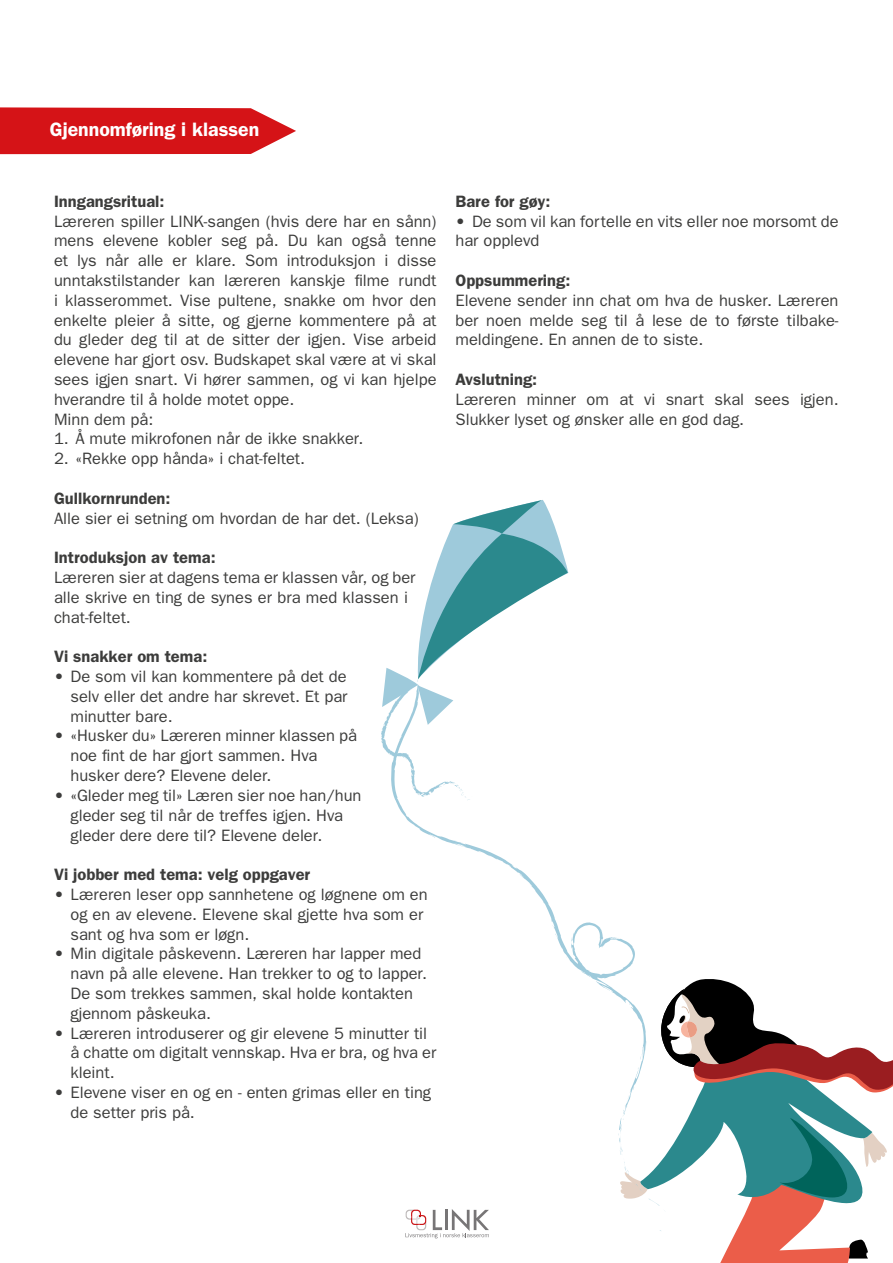
<style>
.page{position:relative;width:893px;height:1263px;background:#fff}
.page>*{position:absolute;margin:0;border:0;box-sizing:border-box;transform-origin:0 0}
.t1{font:600 19.5px "Franklin Gothic";color:#fff}
.t2{font:16.5px/19.8px "Franklin Gothic";color:#3c3c3b}
.t3{font:600 16.5px "Franklin Gothic";color:#3c3c3b}
</style>
<div class="page">
<svg style="left:405px;top:1209px;width:84px;height:29px"></svg>
<svg style="left:0;top:107px;width:296px;height:47px;background:#d8282c"></svg>
<svg style="left:396px;top:801px;width:239px;height:195px"></svg>
<svg style="left:612px;top:937px;width:7px;height:2px"></svg>
<svg style="left:585px;top:970px;width:6px;height:8px"></svg>
<svg style="left:381px;top:500px;width:187px;height:301px"></svg>
<svg style="left:567px;top:956px;width:8px;height:5px"></svg>
<svg style="left:618px;top:978px;width:275px;height:285px"></svg>
<p class="t1" style="left:50px;top:118px;width:211px">Gjennomføring i klassen</p>
<p class="t3" style="left:54px;top:191px;width:112px">Inngangsritual:</p>
<p class="t2" style="left:54px;top:211px;width:384px">Læreren spiller LINK-sangen (hvis dere har en sånn) mens elevene kobler seg på. Du kan også tenne et lys når alle er klare. Som introduksjon i disse unntakstilstander kan læreren kanskje filme rundt i klasserommet. Vise pultene, snakke om hvor den enkelte pleier å sitte, og gjerne kommentere på at du gleder deg til at de sitter der igjen. Vise arbeid elevene har gjort osv. Budskapet skal være at vi skal sees igjen snart. Vi hører sammen, og vi kan hjelpe hverandre til å holde motet oppe.<br>Minn dem på:</p>
<p class="t2" style="left:54px;top:429px;width:311px">1. Å mute mikrofonen når de ikke snakker.</p>
<p class="t2" style="left:54px;top:448px;width:253px">2. «Rekke opp hånda» i chat-feltet.</p>
<p class="t3" style="left:54px;top:488px;width:118px">Gullkornrunden:</p>
<p class="t2" style="left:54px;top:508px;width:366px">Alle sier ei setning om hvordan de har det. (Leksa)</p>
<p class="t3" style="left:54px;top:548px;width:163px">Introduksjon av tema:</p>
<p class="t2" style="left:54px;top:567px;width:363px">Læreren sier at dagens tema er klassen vår, og ber alle skrive en ting de synes er bra med klassen i chat-feltet.</p>
<p class="t3" style="left:54px;top:647px;width:155px">Vi snakker om tema:</p>
<p class="t2" style="left:70px;top:666px;width:278px;text-align:justify;text-indent:-16px">• De som vil kan kommentere på det de selv eller det andre har skrevet. Et par minutter bare.</p>
<p class="t2" style="left:70px;top:726px;width:288px;text-indent:-16px">• «Husker du» Læreren minner klassen på noe fint de har gjort sammen. Hva husker dere? Elevene deler.</p>
<p class="t2" style="left:70px;top:785px;width:293px;text-indent:-16px">• «Gleder meg til» Læren sier noe han/hun gleder seg til når de treffes igjen. Hva gleder dere dere til? Elevene deler.</p>
<p class="t3" style="left:54px;top:865px;width:258px">Vi jobber med tema: velg oppgaver</p>
<p class="t2" style="left:70px;top:884px;width:359px;text-indent:-16px">• Læreren leser opp sannhetene og løgnene om en og en av elevene. Elevene skal gjette hva som er sant og hva som er løgn.</p>
<p class="t2" style="left:70px;top:943px;width:358px;text-indent:-16px">• Min digitale påskevenn. Læreren har lapper med navn på alle elevene. Han trekker to og to lapper.<br>De som trekkes sammen, skal holde kontakten gjennom påskeuka.</p>
<p class="t2" style="left:70px;top:1023px;width:367px;text-indent:-16px">• Læreren introduserer og gir elevene 5 minutter til å chatte om digitalt vennskap. Hva er bra, og hva er kleint.</p>
<p class="t2" style="left:70px;top:1082px;width:362px;text-indent:-16px">• Elevene viser en og en - enten grimas eller en ting de setter pris på.</p>
<p class="t3" style="left:455px;top:191px;width:97px">Bare for gøy:</p>
<p class="t2" style="left:455px;top:211px;width:385px">• De som vil kan fortelle en vits eller noe morsomt de har opplevd</p>
<p class="t3" style="left:455px;top:271px;width:116px">Oppsummering:</p>
<p class="t2" style="left:455px;top:290px;width:385px;text-align:justify">Elevene sender inn chat om hva de husker. Læreren ber noen melde seg til å lese de to første tilbake&shy;meldingene. En annen de to siste.</p>
<p class="t3" style="left:455px;top:370px;width:83px">Avslutning:</p>
<p class="t2" style="left:455px;top:389px;width:385px">Læreren minner om at vi snart skal sees igjen.<br>Slukker lyset og ønsker alle en god dag.</p>
</div>
